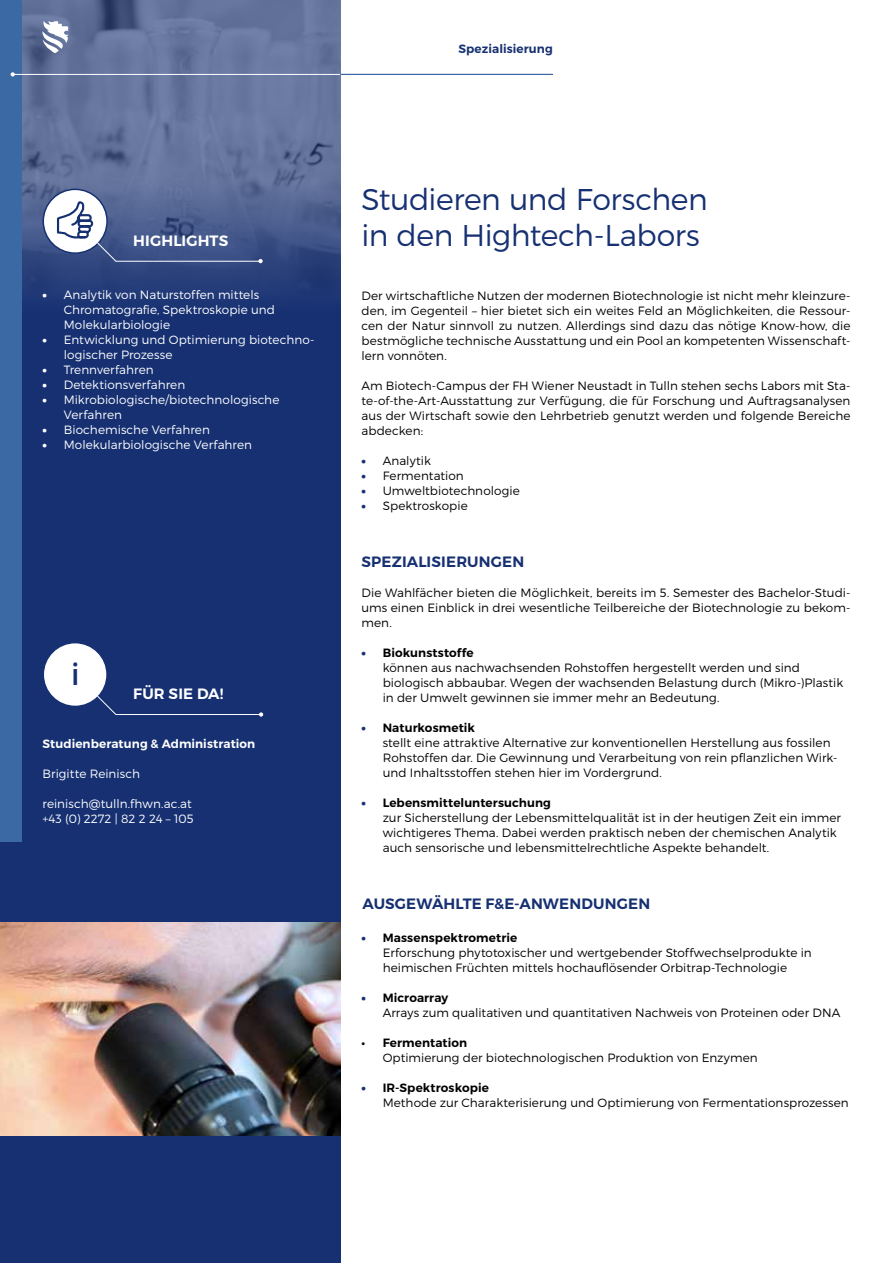
<style>
.page{position:relative;width:893px;height:1263px;background:#fff}
.page>*{position:absolute;margin:0;border:0;box-sizing:border-box;transform-origin:0 0}
.t1{font:300 30px/36px "Montserrat";letter-spacing:-.015em;color:#163072}
.t2{font:30px "Montserrat";color:#163072}
.t3{font:600 15px "Montserrat";letter-spacing:.01em;color:#163072}
.t4{font:600 15px "Montserrat";letter-spacing:.01em;color:#fff}
.t5{font:300 12px/15px "Montserrat";letter-spacing:.005em;color:#000}
.t6{font:300 12px/15px "Montserrat";letter-spacing:.005em;color:#fff}
.t7{font:600 12px "Montserrat";letter-spacing:.005em;color:#fff}
.t8{font:600 12px "Montserrat";letter-spacing:.005em;color:#163072}
.t9{font:600 12px "Montserrat";letter-spacing:.005em;color:#000}
.s1{font-weight:900}
.s2{font-weight:900;color:#163072}
.s3{font-weight:600}
</style>
<div class="page">
<div style="left:0;top:0;width:340px;height:1263px;background:#163072"></div>
<img style="left:21px;top:0;width:319px;height:323px">
<div style="left:0;top:0;width:21px;height:842px;background:#3b69a4"></div>
<svg style="left:43px;top:21px;width:25px;height:32px"></svg>
<hr style="left:340px;top:74px;width:213px;height:1px;background:#61a4d7">
<hr style="left:13px;top:74px;width:327px;height:1px;background:#fff">
<svg style="left:11px;top:72px;width:10px;height:5px"></svg>
<hr style="left:116px;top:261px;width:145px;height:1px;background:#fff">
<div style="left:43px;top:189px;width:64px;height:64px;background:#fff;border-radius:50%"></div>
<div style="left:43px;top:189px;width:65px;height:65px;border:2px solid #163072;border-radius:50%"></div>
<svg style="left:56px;top:199px;width:61px;height:63px"></svg>
<svg style="left:258px;top:259px;width:5px;height:4px"></svg>
<hr style="left:116px;top:714px;width:145px;height:1px;background:#fff">
<div style="left:43px;top:643px;width:64px;height:63px;background:#fff;border-radius:50%"></div>
<div style="left:43px;top:642px;width:65px;height:65px;border:2px solid #163072;border-radius:50%"></div>
<svg style="left:75px;top:673px;width:41px;height:42px"></svg>
<svg style="left:259px;top:712px;width:4px;height:5px"></svg>
<img style="left:0;top:923px;width:340px;height:212px">
<p class="t8" style="left:458px;top:41px;width:96px">Spezialisierung</p>
<p class="t4" style="left:133px;top:231px;width:97px">HIGHLIGHTS</p>
<p class="t6" style="left:64px;top:287px;width:213px;text-indent:-21px"><span class="s1">•</span> Analytik von Naturstoffen mittels<br>Chromatografie, Spektroskopie und<br>Molekularbiologie</p>
<p class="t6" style="left:64px;top:332px;width:252px;text-indent:-21px"><span class="s1">•</span> Entwicklung und Optimierung biotechno&shy;logischer Prozesse</p>
<p class="t6" style="left:43px;top:362px;width:113px"><span class="s1">•</span> Trennverfahren</p>
<p class="t6" style="left:43px;top:377px;width:144px"><span class="s1">•</span> Detektionsverfahren</p>
<p class="t6" style="left:64px;top:392px;width:217px;text-indent:-21px"><span class="s1">•</span> Mikrobiologische/biotechnologische<br>Verfahren</p>
<p class="t6" style="left:43px;top:422px;width:169px"><span class="s1">•</span> Biochemische Verfahren</p>
<p class="t6" style="left:43px;top:437px;width:211px"><span class="s1">•</span> Molekularbiologische Verfahren</p>
<h1 class="t2" style="left:71px;top:656px;width:10px">i</h1>
<p class="t4" style="left:133px;top:684px;width:92px">FÜR SIE DA!</p>
<p class="t7" style="left:43px;top:736px;width:214px">Studienberatung &amp; Administration</p>
<p class="t6" style="left:43px;top:766px;width:99px">Brigitte Reinisch</p>
<p class="t6" style="left:43px;top:796px;width:153px">reinisch@tulln.fhwn.ac.at +43 (0) 2272 | 82 2 24 – 105</p>
<h1 class="t1" style="left:361px;top:181px;width:348px">Studieren und Forschen in den Hightech-Labors</h1>
<p class="t5" style="left:361px;top:288px;width:491px;text-align:justify">Der wirtschaftliche Nutzen der modernen Biotechnologie ist nicht mehr kleinzure&shy;den, im Gegenteil – hier bietet sich ein weites Feld an Möglichkeiten, die Ressour&shy;cen der Natur sinnvoll zu nutzen. Allerdings sind dazu das nötige Know-how, die bestmögliche technische Ausstattung und ein Pool an kompetenten Wissenschaft&shy;lern vonnöten.</p>
<p class="t5" style="left:361px;top:378px;width:491px;text-align:justify">Am Biotech-Campus der FH Wiener Neustadt in Tulln stehen sechs Labors mit Sta&shy;te-of-the-Art-Ausstattung zur Verfügung, die für Forschung und Auftragsanalysen aus der Wirtschaft sowie den Lehrbetrieb genutzt werden und folgende Bereiche abdecken:</p>
<p class="t5" style="left:361px;top:453px;width:71px"><span class="s2">•</span> Analytik</p>
<p class="t5" style="left:361px;top:468px;width:104px"><span class="s2">•</span> Fermentation</p>
<p class="t5" style="left:361px;top:483px;width:160px"><span class="s2">•</span> Umweltbiotechnologie</p>
<p class="t5" style="left:361px;top:498px;width:108px"><span class="s2">•</span> Spektroskopie</p>
<p class="t3" style="left:361px;top:552px;width:164px">SPEZIALISIERUNGEN</p>
<p class="t5" style="left:361px;top:585px;width:490px;text-align:justify">Die Wahlfächer bieten die Möglichkeit, bereits im 5. Semester des Bachelor-Studi&shy;ums einen Einblick in drei wesentliche Teilbereiche der Biotechnologie zu bekom&shy;men.</p>
<p class="t5" style="left:383px;top:645px;width:462px;text-indent:-21px"><span class="s2">•</span> <span class="s3">Biokunststoffe<br></span>können aus nachwachsenden Rohstoffen hergestellt werden und sind biologisch abbaubar. Wegen der wachsenden Belastung durch (Mikro-)Plastik in der Umwelt gewinnen sie immer mehr an Bedeutung.</p>
<p class="t5" style="left:383px;top:720px;width:456px;text-indent:-21px"><span class="s2">•</span> <span class="s3">Naturkosmetik<br></span>stellt eine attraktive Alternative zur konventionellen Herstellung aus fossilen Rohstoffen dar. Die Gewinnung und Verarbeitung von rein pflanzlichen Wirk&shy;und Inhaltsstoffen stehen hier im Vordergrund.</p>
<p class="t5" style="left:383px;top:795px;width:460px;text-indent:-21px"><span class="s2">•</span> <span class="s3">Lebensmitteluntersuchung<br></span>zur Sicherstellung der Lebensmittelqualität ist in der heutigen Zeit ein immer wichtigeres Thema. Dabei werden praktisch neben der chemischen Analytik auch sensorische und lebensmittelrechtliche Aspekte behandelt.</p>
<p class="t3" style="left:363px;top:894px;width:289px">AUSGEWÄHLTE F&amp;E-ANWENDUNGEN</p>
<p class="t5" style="left:383px;top:930px;width:431px;text-indent:-21px"><span class="s2">•</span> <span class="s3">Massenspektrometrie<br></span>Erforschung phytotoxischer und wertgebender Stoffwechselprodukte in heimischen Früchten mittels hochauflösender Orbitrap-Technologie</p>
<p class="t5" style="left:383px;top:990px;width:459px;text-indent:-21px"><span class="s2">•</span> <span class="s3">Microarray<br></span>Arrays zum qualitativen und quantitativen Nachweis von Proteinen oder DNA</p>
<p class="t9" style="left:361px;top:1035px;width:107px">• Fermentation</p>
<p class="t5" style="left:383px;top:1050px;width:377px">Optimierung der biotechnologischen Produktion von Enzymen</p>
<p class="t5" style="left:383px;top:1080px;width:468px;text-indent:-21px"><span class="s2">•</span> <span class="s3">IR-Spektroskopie<br></span>Methode zur Charakterisierung und Optimierung von Fermentationsprozessen</p>
</div>
